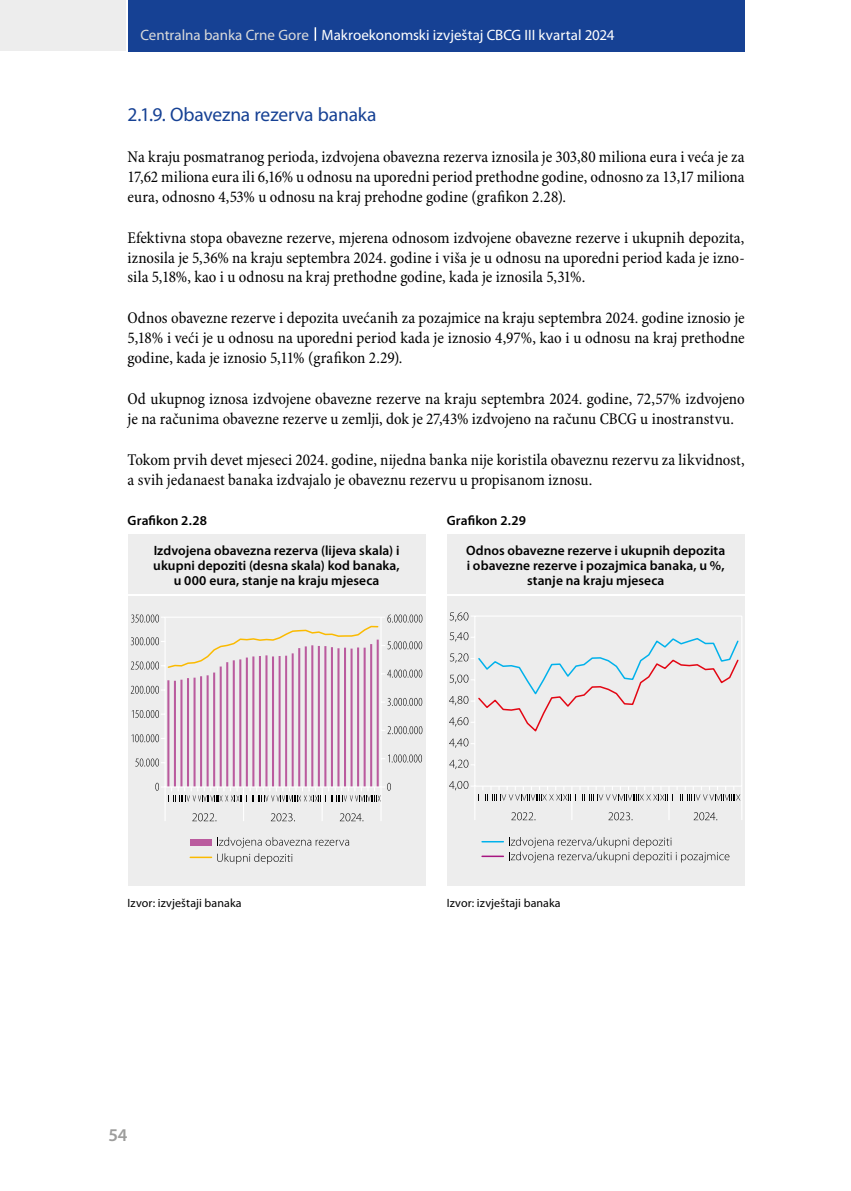
<style>
.page{position:relative;width:851px;height:1191px;background:#fff}
.page>*{position:absolute;margin:0;border:0;box-sizing:border-box;transform-origin:0 0}
.t1{font:19.5px "Myriad Pro";letter-spacing:-.01em;color:#164194}
.t2{font:600 18px "Myriad Pro";color:#9d9d9c}
.t3{font:condensed 16.5px/19.8px "Minion Pro";color:#000;text-align:justify}
.t4{font:15px "Myriad Pro";color:#fff}
.t5{font:600 13.5px/15px "Myriad Pro";letter-spacing:.005em;color:#000;text-align:center}
.t6{font:12px "Myriad Pro";letter-spacing:.01em;color:#000}
.s1{color:#dadada}
</style>
<div class="page">
<div style="left:0;top:0;width:125px;height:51px;background:#ededed"></div>
<div style="left:128px;top:0;width:616px;height:51px;background:#164194"></div>
<svg style="left:314px;top:27px;width:2px;height:14px"></svg>
<div style="left:128px;top:596px;width:297px;height:289px;background:#ededed"></div>
<div style="left:446px;top:596px;width:298px;height:289px;background:#ededed"></div>
<div style="left:128px;top:534px;width:297px;height:60px;background:#ededed"></div>
<div style="left:446px;top:534px;width:298px;height:60px;background:#ededed"></div>
<hr style="left:376px;top:639px;width:2px;height:148px;background:#ba5b9e">
<hr style="left:370px;top:644px;width:2px;height:143px;background:#ba5b9e">
<hr style="left:363px;top:647px;width:2px;height:140px;background:#ba5b9e">
<hr style="left:357px;top:647px;width:2px;height:140px;background:#ba5b9e">
<hr style="left:350px;top:648px;width:2px;height:139px;background:#ba5b9e">
<hr style="left:344px;top:647px;width:2px;height:140px;background:#ba5b9e">
<hr style="left:337px;top:648px;width:2px;height:139px;background:#ba5b9e">
<hr style="left:331px;top:647px;width:2px;height:140px;background:#ba5b9e">
<hr style="left:324px;top:646px;width:2px;height:141px;background:#ba5b9e">
<hr style="left:318px;top:646px;width:2px;height:141px;background:#ba5b9e">
<hr style="left:311px;top:645px;width:2px;height:142px;background:#ba5b9e">
<hr style="left:305px;top:646px;width:2px;height:141px;background:#ba5b9e">
<hr style="left:298px;top:648px;width:2px;height:139px;background:#ba5b9e">
<hr style="left:291px;top:653px;width:2px;height:134px;background:#ba5b9e">
<hr style="left:285px;top:655px;width:2px;height:132px;background:#ba5b9e">
<hr style="left:278px;top:656px;width:2px;height:131px;background:#ba5b9e">
<hr style="left:272px;top:656px;width:2px;height:131px;background:#ba5b9e">
<hr style="left:265px;top:655px;width:2px;height:132px;background:#ba5b9e">
<hr style="left:259px;top:656px;width:2px;height:131px;background:#ba5b9e">
<hr style="left:252px;top:656px;width:2px;height:131px;background:#ba5b9e">
<hr style="left:246px;top:657px;width:2px;height:130px;background:#ba5b9e">
<hr style="left:239px;top:659px;width:2px;height:128px;background:#ba5b9e">
<hr style="left:233px;top:660px;width:2px;height:127px;background:#ba5b9e">
<hr style="left:226px;top:662px;width:2px;height:125px;background:#ba5b9e">
<hr style="left:220px;top:666px;width:2px;height:121px;background:#ba5b9e">
<hr style="left:213px;top:672px;width:2px;height:115px;background:#ba5b9e">
<hr style="left:206px;top:675px;width:3px;height:112px;background:#ba5b9e">
<hr style="left:200px;top:676px;width:2px;height:111px;background:#ba5b9e">
<hr style="left:193px;top:677px;width:2px;height:110px;background:#ba5b9e">
<hr style="left:187px;top:678px;width:2px;height:109px;background:#ba5b9e">
<hr style="left:180px;top:679px;width:2px;height:108px;background:#ba5b9e">
<hr style="left:174px;top:681px;width:2px;height:106px;background:#ba5b9e">
<hr style="left:167px;top:680px;width:2px;height:107px;background:#ba5b9e">
<hr style="left:380px;top:617px;width:1px;height:170px;background:#fff">
<hr style="left:164px;top:617px;width:2px;height:170px;background:#fff">
<svg style="left:381px;top:754px;width:41px;height:8px"></svg>
<svg style="left:381px;top:726px;width:41px;height:8px"></svg>
<svg style="left:381px;top:698px;width:41px;height:8px"></svg>
<svg style="left:135px;top:758px;width:29px;height:8px"></svg>
<svg style="left:131px;top:734px;width:33px;height:8px"></svg>
<svg style="left:132px;top:710px;width:32px;height:8px"></svg>
<svg style="left:131px;top:686px;width:28px;height:8px"></svg>
<svg style="left:131px;top:614px;width:291px;height:63px"></svg>
<svg style="left:192px;top:813px;width:24px;height:8px"></svg>
<svg style="left:271px;top:813px;width:24px;height:8px"></svg>
<svg style="left:340px;top:813px;width:23px;height:8px"></svg>
<hr style="left:380px;top:787px;width:1px;height:34px;background:#fff">
<hr style="left:321px;top:787px;width:1px;height:34px;background:#fff">
<hr style="left:243px;top:787px;width:1px;height:34px;background:#fff">
<hr style="left:164px;top:787px;width:2px;height:34px;background:#fff">
<svg style="left:155px;top:782px;width:236px;height:19px"></svg>
<div style="left:190px;top:839px;width:21px;height:6px;background:#ba5b9e"></div>
<hr style="left:190px;top:856px;width:21px;height:2px;background:#fbba00">
<svg style="left:217px;top:837px;width:132px;height:27px"></svg>
<hr style="left:475px;top:615px;width:266px;height:1px;background:#fff">
<hr style="left:474px;top:616px;width:1px;height:170px;background:#fff">
<hr style="left:741px;top:616px;width:1px;height:170px;background:#fff">
<hr style="left:475px;top:785px;width:266px;height:1px;background:#fff">
<svg style="left:449px;top:759px;width:25px;height:10px"></svg>
<svg style="left:449px;top:632px;width:290px;height:116px"></svg>
<svg style="left:449px;top:612px;width:25px;height:10px"></svg>
<svg style="left:511px;top:812px;width:24px;height:8px"></svg>
<svg style="left:608px;top:812px;width:24px;height:8px"></svg>
<svg style="left:693px;top:812px;width:24px;height:8px"></svg>
<hr style="left:741px;top:786px;width:1px;height:34px;background:#fff">
<hr style="left:668px;top:786px;width:1px;height:34px;background:#fff">
<hr style="left:571px;top:786px;width:1px;height:34px;background:#fff">
<hr style="left:474px;top:786px;width:1px;height:34px;background:#fff">
<svg style="left:449px;top:781px;width:291px;height:19px"></svg>
<svg style="left:482px;top:841px;width:21px;height:1px"></svg>
<hr style="left:482px;top:855px;width:21px;height:2px;background:#a71681">
<svg style="left:509px;top:837px;width:220px;height:25px"></svg>
<p class="t4" style="left:140px;top:25px;width:475px"><span class="s1">Centralna banka Crne Gore</span> Makroekonomski izvještaj CBCG III kvartal 2024</p>
<p class="t1" style="left:128px;top:102px;width:250px">2.1.9. Obavezna rezerva banaka</p>
<p class="t3" style="left:128px;top:147px;width:618px">Na kraju posmatranog perioda, izdvojena obavezna rezerva iznosila je 303,80 miliona eura i veća je za 17,62 miliona eura ili 6,16% u odnosu na uporedni period prethodne godine, odnosno za 13,17 miliona eura, odnosno 4,53% u odnosu na kraj prehodne godine (grafikon 2.28).</p>
<p class="t3" style="left:128px;top:228px;width:618px">Efektivna stopa obavezne rezerve, mjerena odnosom izdvojene obavezne rezerve i ukupnih depozita, iznosila je 5,36% na kraju septembra 2024. godine i viša je u odnosu na uporedni period kada je izno&shy;sila 5,18%, kao i u odnosu na kraj prethodne godine, kada je iznosila 5,31%.</p>
<p class="t3" style="left:128px;top:309px;width:618px">Odnos obavezne rezerve i depozita uvećanih za pozajmice na kraju septembra 2024. godine iznosio je 5,18% i veći je u odnosu na uporedni period kada je iznosio 4,97%, kao i u odnosu na kraj prethodne godine, kada je iznosio 5,11% (grafikon 2.29).</p>
<p class="t3" style="left:128px;top:389px;width:618px">Od ukupnog iznosa izdvojene obavezne rezerve na kraju septembra 2024. godine, 72,57% izdvojeno je na računima obavezne rezerve u zemlji, dok je 27,43% izdvojeno na računu CBCG u inostranstvu.</p>
<p class="t3" style="left:128px;top:450px;width:618px">Tokom prvih devet mjeseci 2024. godine, nijedna banka nije koristila obaveznu rezervu za likvidnost, a svih jedanaest banaka izdvajalo je obaveznu rezervu u propisanom iznosu.</p>
<p class="t5" style="left:128px;top:512px;width:81px">Grafikon 2.28</p>
<p class="t5" style="left:446px;top:512px;width:81px">Grafikon 2.29</p>
<p class="t5" style="left:153px;top:542px;width:248px">Izdvojena obavezna rezerva (lijeva skala) i ukupni depoziti (desna skala) kod banaka, u 000 eura, stanje na kraju mjeseca</p>
<p class="t5" style="left:466px;top:542px;width:261px">Odnos obavezne rezerve i ukupnih depozita i obavezne rezerve i pozajmica banaka, u %, stanje na kraju mjeseca</p>
<p class="t6" style="left:128px;top:895px;width:115px">Izvor: izvještaji banaka</p>
<p class="t6" style="left:446px;top:895px;width:115px">Izvor: izvještaji banaka</p>
<p class="t2" style="left:108px;top:1123px;width:21px">54</p>
</div>
